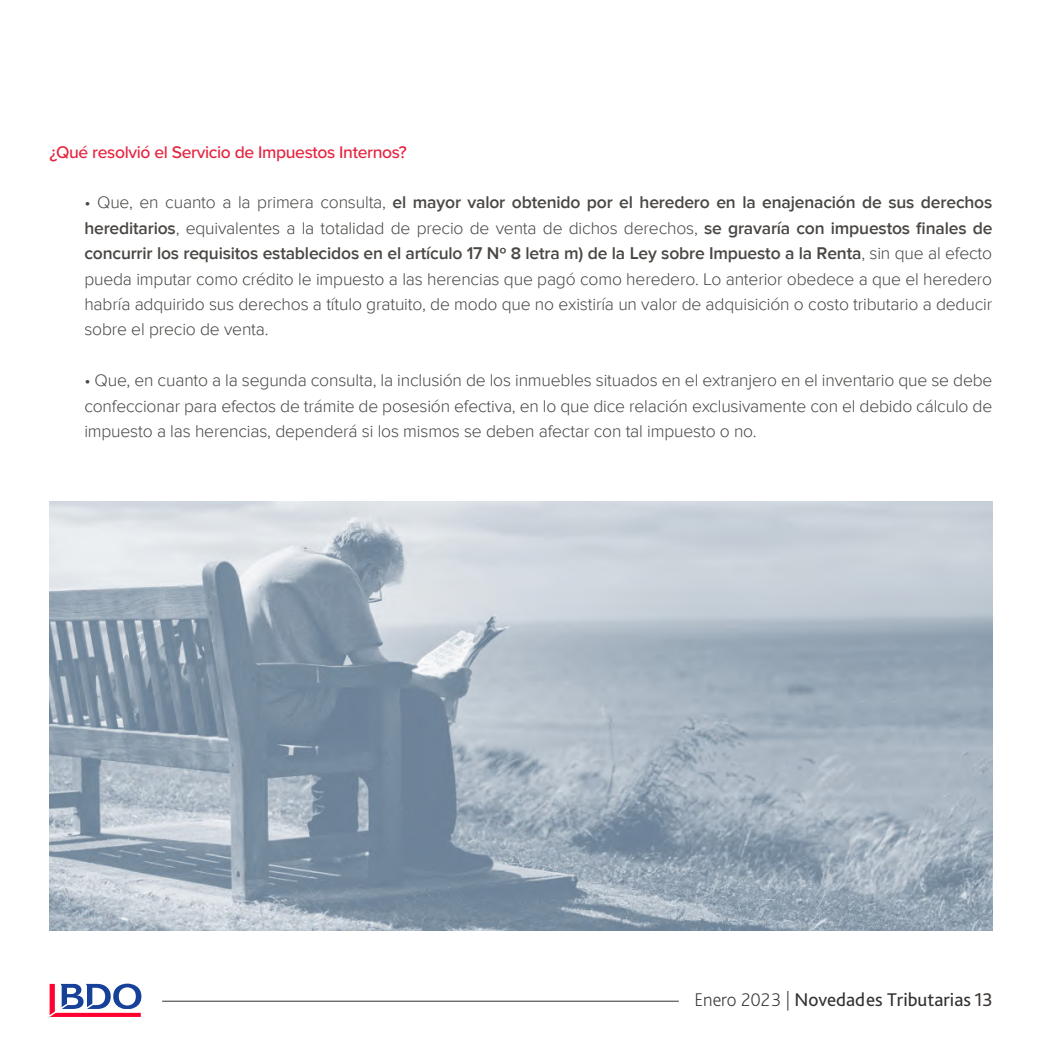
<style>
.page{position:relative;width:1042px;height:1042px;background:#fff}
.page>*{position:absolute;margin:0;border:0;box-sizing:border-box;transform-origin:0 0}
.t1{font:19.25px "Bliss Pro";color:#333232}
.t2{font:300 17.5px/25.4px "Proxima Nova";letter-spacing:-.01em;color:#494643;text-align:justify}
.t3{font:500 17.5px "Proxima Nova";letter-spacing:-.02em;color:#e6223e}
.s1{font-weight:600}
.s2{font-weight:200}
.s3{color:#3c3734}
</style>
<div class="page">
<hr style="left:162px;top:1001px;width:517px;height:1px;background:#333232">
<svg style="left:50px;top:983px;width:91px;height:34px"></svg>
<img style="left:50px;top:501px;width:942px;height:429px">
<p class="t3" style="left:50px;top:139px;width:359px">¿Qué resolvió el Servicio de Impuestos Internos?</p>
<p class="t2" style="left:84px;top:190px;width:909px">• Que, en cuanto a la primera consulta, <span class="s1">el mayor valor obtenido por el heredero en la enajenación de sus derechos hereditarios</span>, equivalentes a la totalidad de precio de venta de dichos derechos, <span class="s1">se gravaría con impuestos finales de concurrir los requisitos establecidos en el artículo 17 Nº 8 letra m) de la Ley sobre Impuesto a la Renta</span>, sin que al efecto pueda imputar como crédito le impuesto a las herencias que pagó como heredero. Lo anterior obedece a que el heredero habría adquirido sus derechos a título gratuito, de modo que no existiría un valor de adquisición o costo tributario a deducir sobre el precio de venta.</p>
<p class="t2" style="left:84px;top:368px;width:909px">• Que, en cuanto a la segunda consulta, la inclusión de los inmuebles situados en el extranjero en el inventario que se debe confeccionar para efectos de trámite de posesión efectiva, en lo que dice relación exclusivamente con el debido cálculo de impuesto a las herencias, dependerá si los mismos se deben afectar con tal impuesto o no.</p>
<p class="t1" style="left:694px;top:987px;width:300px"><span class="s2">Enero 2023 |</span> Novedades Tributarias <span class="s3">13</span></p>
</div>
